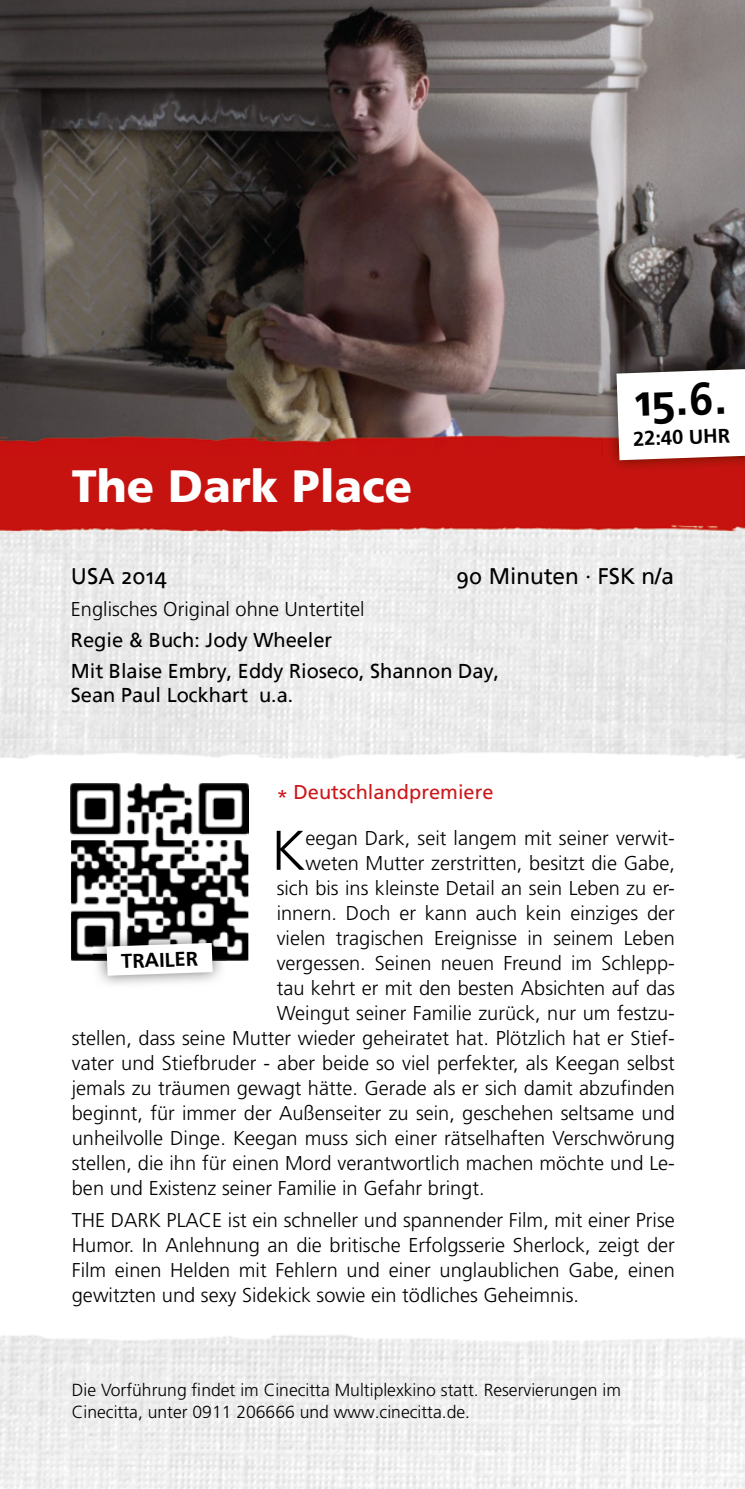
<style>
.page{position:relative;width:745px;height:1489px;background:#fff}
.page>*{position:absolute;margin:0;border:0;box-sizing:border-box;transform-origin:0 0}
.t1{font:300 55.75px "Frutiger LT Pro";color:#000}
.t2{font:900 45px "Frutiger LT";color:#fff}
.t3{font:700 45px "Frutiger Linotype";color:#000}
.t4{font:22.5px "Frutiger Linotype";color:#000}
.t5{font:300 20px/25px "Frutiger LT Pro";color:#000;text-align:justify}
.t6{font:20px/31px "Frutiger Linotype";color:#000}
.t7{font:20px "Frutiger LT Pro";color:#cd171a}
.t8{font:700 20px "Frutiger LT Pro";color:#000}
.t9{font:300 17.5px/22.5px "Frutiger LT Pro";color:#000}
</style>
<div class="page">
<img style="left:0;top:457px;width:744px;height:1031px">
<img style="left:0;top:1314px;width:744px;height:39px">
<div style="left:0;top:789px;width:744px;height:525px;background:#fff"></div>
<img style="left:0;top:739px;width:744px;height:96px">
<img style="left:0;top:0;width:744px;height:418px">
<img style="left:0;top:418px;width:602px;height:39px">
<img style="left:602px;top:355px;width:142px;height:119px">
<svg style="left:616px;top:369px;width:128px;height:91px"></svg>
<img style="left:71px;top:783px;width:177px;height:177px">
<img style="left:93px;top:929px;width:133px;height:56px">
<svg style="left:106px;top:942px;width:106px;height:33px"></svg>
<h2 class="t2" style="left:72px;top:459px;width:342px">The Dark Place</h2>
<h2 class="t3" style="left:632px;top:373px;width:94px;rotate:-2deg">15.6.</h2>
<p class="t8" style="left:632px;top:427px;width:98px;rotate:-2deg">22:40 UHR</p>
<p class="t4" style="left:71px;top:563px;width:97px">USA 2014</p>
<p class="t4" style="left:456px;top:563px;width:219px">90 Minuten · FSK n/a</p>
<p class="t5" style="left:71px;top:596px;width:295px">Englisches Original ohne Untertitel</p>
<p class="t6" style="left:71px;top:624px;width:429px">Regie &amp; Buch: Jody Wheeler<br>Mit Blaise Embry, Eddy Rioseco, Shannon Day,</p>
<p class="t6" style="left:71px;top:679px;width:224px">Sean Paul Lockhart u.a.</p>
<p class="t7" style="left:276px;top:779px;width:218px">* Deutschlandpremiere</p>
<h1 class="t1" style="left:271px;top:818px;width:36px">K</h1>
<p class="t5" style="left:305px;top:825px;width:370px">eegan Dark, seit langem mit seiner verwit-</p>
<p class="t5" style="left:305px;top:850px;width:370px">weten Mutter zerstritten, besitzt die Gabe,</p>
<p class="t5" style="left:276px;top:875px;width:399px">sich bis ins kleinste Detail an sein Leben zu er-</p>
<p class="t5" style="left:276px;top:900px;width:399px">innern. Doch er kann auch kein einziges der</p>
<p class="t5" style="left:276px;top:925px;width:399px">vielen tragischen Ereignisse in seinem Leben</p>
<p class="t5" style="left:276px;top:950px;width:399px">vergessen. Seinen neuen Freund im Schlepp-</p>
<p class="t5" style="left:276px;top:975px;width:399px">tau kehrt er mit den besten Absichten auf das</p>
<p class="t5" style="left:276px;top:1000px;width:399px">Weingut seiner Familie zurück, nur um festzu-</p>
<p class="t5" style="left:72px;top:1025px;width:604px">stellen, dass seine Mutter wieder geheiratet hat. Plötzlich hat er Stief-</p>
<p class="t5" style="left:72px;top:1050px;width:604px">vater und Stiefbruder - aber beide so viel perfekter, als Keegan selbst</p>
<p class="t5" style="left:72px;top:1075px;width:604px">jemals zu träumen gewagt hätte. Gerade als er sich damit abzufinden</p>
<p class="t5" style="left:72px;top:1100px;width:604px">beginnt, für immer der Außenseiter zu sein, geschehen seltsame und</p>
<p class="t5" style="left:72px;top:1125px;width:604px">unheilvolle Dinge. Keegan muss sich einer rätselhaften Verschwörung</p>
<p class="t5" style="left:72px;top:1150px;width:604px">stellen, die ihn für einen Mord verantwortlich machen möchte und Le-</p>
<p class="t5" style="left:72px;top:1175px;width:414px">ben und Existenz seiner Familie in Gefahr bringt.</p>
<p class="t5" style="left:72px;top:1207px;width:604px">THE DARK PLACE ist ein schneller und spannender Film, mit einer Prise Humor. In Anlehnung an die britische Erfolgsserie Sherlock, zeigt der Film einen Helden mit Fehlern und einer unglaublichen Gabe, einen gewitzten und sexy Sidekick sowie ein tödliches Geheimnis.</p>
<p class="t8" style="left:121px;top:949px;width:78px;rotate:-2deg">TRAILER</p>
<p class="t9" style="left:72px;top:1378px;width:550px">Die Vorführung findet im Cinecitta Multiplexkino statt. Reservierungen im<br>Cinecitta, unter 0911 206666 und www.cinecitta.de.</p>
</div>
